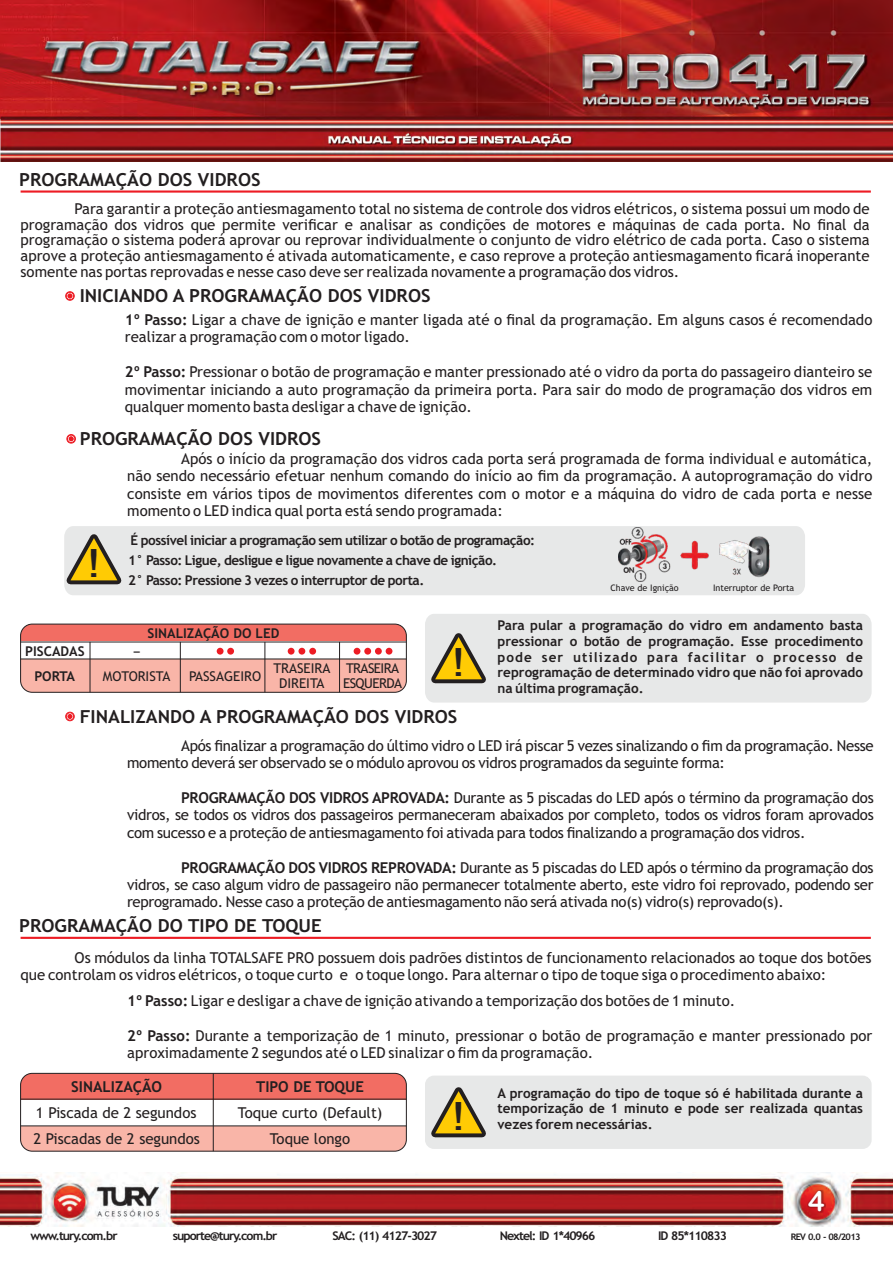
<style>
.page{position:relative;width:893px;height:1263px;background:#fff}
.page>*{position:absolute;margin:0;border:0;box-sizing:border-box;transform-origin:0 0}
.t1{font:39px "Arial";color:#231f20;scale:1.28 1}
.t2{font:27.9px "Arial Rounded MT Bold";color:#fff}
.t3{font:700 18px "Trebuchet MS";color:#231f20}
.t4{font:15px/17.4px "Trebuchet MS";color:#231f20;text-align:justify}
.t5{font:15px/17.4px "Trebuchet MS";letter-spacing:-.02em;color:#231f20}
.t6{font:700 15px "Trebuchet MS";color:#231f20}
.t7{font:700 13.5px/15.8px "Trebuchet MS";letter-spacing:-.035em;color:#231f20;text-align:justify}
.t8{font:13.5px/14.7px "Trebuchet MS";color:#231f20;text-align:center}
.t9{font:700 13.5px "Trebuchet MS";color:#231f20}
.t10{font:13.5px/14.7px "Trebuchet MS";letter-spacing:-.04em;color:#231f20}
.t11{font:13.5px "Trebuchet MS";color:#231f20;scale:2.18 1}
.t12{font:700 12px "Trebuchet MS";letter-spacing:-.08em;color:#231f20}
.t13{font:9px "Trebuchet MS";color:#231f20}
.t14{font:700 9px "Trebuchet MS";letter-spacing:-.08em;color:#231f20}
.s1{font-weight:700}
</style>
<div class="page">
<img style="left:0;top:1173px;width:893px;height:53px">
<div style="left:66px;top:292px;width:8px;height:8px;border:1px solid #ed1c24;border-radius:50%"></div>
<hr style="left:21px;top:937px;width:850px;height:2px;background:#ed1c24">
<div style="left:21px;top:1126px;width:385px;height:25px;background:#f9b5a8"></div>
<div style="left:21px;top:1073px;width:385px;height:26px;background:#f26d63"></div>
<hr style="left:213px;top:1073px;width:1px;height:78px;background:#231f20">
<hr style="left:21px;top:1099px;width:385px;height:1px;background:#231f20">
<hr style="left:21px;top:1125px;width:385px;height:1px;background:#231f20">
<div style="left:20px;top:1073px;width:387px;height:78px;border:1px solid #231f20;border-radius:12px"></div>
<div style="left:67px;top:435px;width:8px;height:8px;border:1px solid #ed1c24;border-radius:50%"></div>
<div style="left:21px;top:659px;width:385px;height:33px;background:#f9b5a8"></div>
<div style="left:21px;top:624px;width:385px;height:17px;background:#f26d63"></div>
<hr style="left:90px;top:642px;width:1px;height:50px;background:#231f20">
<hr style="left:21px;top:658px;width:385px;height:1px;background:#231f20">
<hr style="left:180px;top:642px;width:1px;height:50px;background:#231f20">
<hr style="left:264px;top:642px;width:1px;height:50px;background:#231f20">
<hr style="left:339px;top:642px;width:1px;height:50px;background:#231f20">
<hr style="left:21px;top:642px;width:385px;height:1px;background:#231f20">
<div style="left:20px;top:624px;width:387px;height:69px;border:1px solid #231f20;border-radius:12px"></div>
<div style="left:217px;top:648px;width:7px;height:7px;background:#ed1c24;border-radius:50%"></div>
<div style="left:227px;top:648px;width:7px;height:7px;background:#ed1c24;border-radius:50%"></div>
<div style="left:298px;top:648px;width:7px;height:7px;background:#ed1c24;border-radius:50%"></div>
<div style="left:309px;top:648px;width:7px;height:7px;background:#ed1c24;border-radius:50%"></div>
<div style="left:288px;top:648px;width:7px;height:7px;background:#ed1c24;border-radius:50%"></div>
<div style="left:375px;top:648px;width:7px;height:7px;background:#ed1c24;border-radius:50%"></div>
<div style="left:386px;top:648px;width:6px;height:7px;background:#ed1c24;border-radius:50%"></div>
<div style="left:364px;top:648px;width:7px;height:7px;background:#ed1c24;border-radius:50%"></div>
<div style="left:354px;top:648px;width:6px;height:7px;background:#ed1c24;border-radius:50%"></div>
<div style="left:425px;top:1075px;width:447px;height:74px;background:#e7e8e8;border-radius:9px"></div>
<hr style="left:21px;top:190px;width:850px;height:3px;background:#ed1c24">
<div style="left:807px;top:1190px;width:18px;height:23px;background:#231f20;opacity:.49"></div>
<svg style="left:68px;top:294px;width:4px;height:4px"></svg>
<div style="left:65px;top:291px;width:10px;height:10px;border:1px solid #ed1c24;border-radius:50%"></div>
<svg style="left:69px;top:436px;width:5px;height:5px"></svg>
<div style="left:66px;top:434px;width:10px;height:9px;border:1px solid #ed1c24;border-radius:50%"></div>
<div style="left:425px;top:614px;width:447px;height:88px;background:#e7e8e8"></div>
<svg style="left:425px;top:1081px;width:61px;height:57px"></svg>
<div style="left:66px;top:713px;width:8px;height:7px;border:1px solid #ed1c24;border-radius:50%"></div>
<svg style="left:68px;top:714px;width:4px;height:5px"></svg>
<div style="left:65px;top:712px;width:10px;height:9px;border:1px solid #ed1c24;border-radius:50%"></div>
<div style="left:66px;top:526px;width:739px;height:69px;background:#e7e8e8"></div>
<svg style="left:64px;top:527px;width:67px;height:64px;background:#d0c496"></svg>
<img style="left:619px;top:528px;width:163px;height:54px">
<img style="left:0;top:0;width:893px;height:161px">
<p class="t3" style="left:19px;top:173px;width:243px">PROGRAMAÇÃO DOS VIDROS</p>
<p class="t4" style="left:21px;top:202px;width:851px;line-height:15.8px;text-indent:54px">Para garantir a proteção antiesmagamento total no sistema de controle dos vidros elétricos, o sistema possui um modo de programação dos vidros que permite verificar e analisar as condições de motores e máquinas de cada porta. No final da programação o sistema poderá aprovar ou reprovar individualmente o conjunto de vidro elétrico de cada porta. Caso o sistema aprove a proteção antiesmagamento é ativada automaticamente, e caso reprove a proteção antiesmagamento ficará inoperante somente nas portas reprovadas e nesse caso deve ser realizada novamente a programação dos vidros.</p>
<p class="t3" style="left:80px;top:289px;width:352px">INICIANDO A PROGRAMAÇÃO DOS VIDROS</p>
<p class="t4" style="left:125px;top:312px;width:749px"><span class="s1">1º Passo:</span> Ligar a chave de ignição e manter ligada até o final da programação. Em alguns casos é recomendado realizar a programação com o motor ligado.</p>
<p class="t4" style="left:125px;top:365px;width:749px"><span class="s1">2º Passo:</span> Pressionar o botão de programação e manter pressionado até o vidro da porta do passageiro dianteiro se movimentar iniciando a auto programação da primeira porta. Para sair do modo de programação dos vidros em qualquer momento basta desligar a chave de ignição.</p>
<p class="t3" style="left:80px;top:432px;width:243px">PROGRAMAÇÃO DOS VIDROS</p>
<p class="t4" style="left:127px;top:451px;width:747px;text-indent:54px">Após o início da programação dos vidros cada porta será programada de forma individual e automática, não sendo necessário efetuar nenhum comando do início ao fim da programação. A autoprogramação do vidro consiste em vários tipos de movimentos diferentes com o motor e a máquina do vidro de cada porta e nesse momento o LED indica qual porta está sendo programada:</p>
<h1 class="t1" style="left:87px;top:549px;width:12px">!</h1>
<p class="t7" style="left:128px;top:532px;width:409px;line-height:20px;text-align:left">É possível iniciar a programação sem utilizar o botão de programação:<br>1° Passo: Ligue, desligue e ligue novamente a chave de ignição.<br>2° Passo: Pressione 3 vezes o interruptor de porta.</p>
<p class="t13" style="left:610px;top:584px;width:70px">Chave de Ignição</p>
<p class="t13" style="left:713px;top:584px;width:83px">Interruptor de Porta</p>
<p class="t9" style="left:147px;top:628px;width:133px">SINALIZAÇÃO DO LED</p>
<p class="t8" style="left:273px;top:662px;width:58px">TRASEIRA<br>DIREITA</p>
<p class="t9" style="left:25px;top:646px;width:61px">PISCADAS</p>
<p class="t11" style="left:131px;top:646px;width:6px">-</p>
<h1 class="t1" style="left:452px;top:648px;width:12px">!</h1>
<p class="t7" style="left:34px;top:670px;width:42px">PORTA</p>
<p class="t8" style="left:103px;top:670px;width:69px">MOTORISTA</p>
<p class="t8" style="left:189px;top:670px;width:74px">PASSAGEIRO</p>
<p class="t10" style="left:343px;top:662px;width:61px">TRASEIRA<br>ESQUERDA</p>
<p class="t7" style="left:497px;top:619px;width:367px">Para pular a programação do vidro em andamento basta pressionar o botão de programação. Esse procedimento pode ser utilizado para facilitar o processo de reprogramação de determinado vidro que não foi aprovado na última programação.</p>
<p class="t3" style="left:80px;top:709px;width:379px">FINALIZANDO A PROGRAMAÇÃO DOS VIDROS</p>
<p class="t5" style="left:127px;top:738px;width:748px;text-indent:54px">Após finalizar a programação do último vidro o LED irá piscar 5 vezes sinalizando o fim da programação. Nesse momento deverá ser observado se o módulo aprovou os vidros programados da seguinte forma:</p>
<p class="t4" style="left:127px;top:790px;width:748px;text-indent:54px"><span class="s1">PROGRAMAÇÃO DOS VIDROS APROVADA:</span> Durante as 5 piscadas do LED após o término da programação dos vidros, se todos os vidros dos passageiros permaneceram abaixados por completo, todos os vidros foram aprovados com sucesso e a proteção de antiesmagamento foi ativada para todos finalizando a programação dos vidros.</p>
<p class="t4" style="left:127px;top:860px;width:748px;text-indent:54px"><span class="s1">PROGRAMAÇÃO DOS VIDROS REPROVADA:</span> Durante as 5 piscadas do LED após o término da programação dos vidros, se caso algum vidro de passageiro não permanecer totalmente aberto, este vidro foi reprovado, podendo ser reprogramado. Nesse caso a proteção de antiesmagamento não será ativada no(s) vidro(s) reprovado(s).</p>
<p class="t3" style="left:19px;top:919px;width:304px">PROGRAMAÇÃO DO TIPO DE TOQUE</p>
<p class="t4" style="left:21px;top:950px;width:853px;text-indent:54px">Os módulos da linha TOTALSAFE PRO possuem dois padrões distintos de funcionamento relacionados ao toque dos botões que controlam os vidros elétricos, o toque curto e o toque longo. Para alternar o tipo de toque siga o procedimento abaixo:</p>
<p class="t4" style="left:127px;top:993px;width:609px"><span class="s1">1º Passo:</span> Ligar e desligar a chave de ignição ativando a temporização dos botões de 1 minuto.</p>
<p class="t4" style="left:127px;top:1028px;width:747px"><span class="s1">2º Passo:</span> Durante a temporização de 1 minuto, pressionar o botão de programação e manter pressionado por aproximadamente 2 segundos até o LED sinalizar o fim da programação.</p>
<p class="t6" style="left:71px;top:1081px;width:92px">SINALIZAÇÃO</p>
<p class="t6" style="left:256px;top:1081px;width:109px">TIPO DE TOQUE</p>
<p class="t4" style="left:33px;top:1101px;width:168px;line-height:26.1px">1 Piscada de 2 segundos<br>2 Piscadas de 2 segundos</p>
<p class="t4" style="left:238px;top:1101px;width:146px;line-height:26.1px;text-align:center">Toque curto (Default)<br>Toque longo</p>
<p class="t7" style="left:497px;top:1086px;width:367px">A programação do tipo de toque só é habilitada durante a temporização de 1 minuto e pode ser realizada quantas vezes forem necessárias.</p>
<h1 class="t1" style="left:452px;top:1102px;width:12px">!</h1>
<h2 class="t2" style="left:808px;top:1191px;width:18px">4</h2>
<p class="t12" style="left:30px;top:1231px;width:89px">www.tury.com.br</p>
<p class="t12" style="left:173px;top:1231px;width:106px">suporte@tury.com.br</p>
<p class="t12" style="left:333px;top:1231px;width:106px">SAC: (11) 4127-3027</p>
<p class="t12" style="left:500px;top:1231px;width:97px">Nextel: ID 1*40966</p>
<p class="t12" style="left:658px;top:1231px;width:70px">ID 85*110833</p>
<p class="t14" style="left:791px;top:1233px;width:71px">REV 0.0 - 08/2013</p>
</div>
